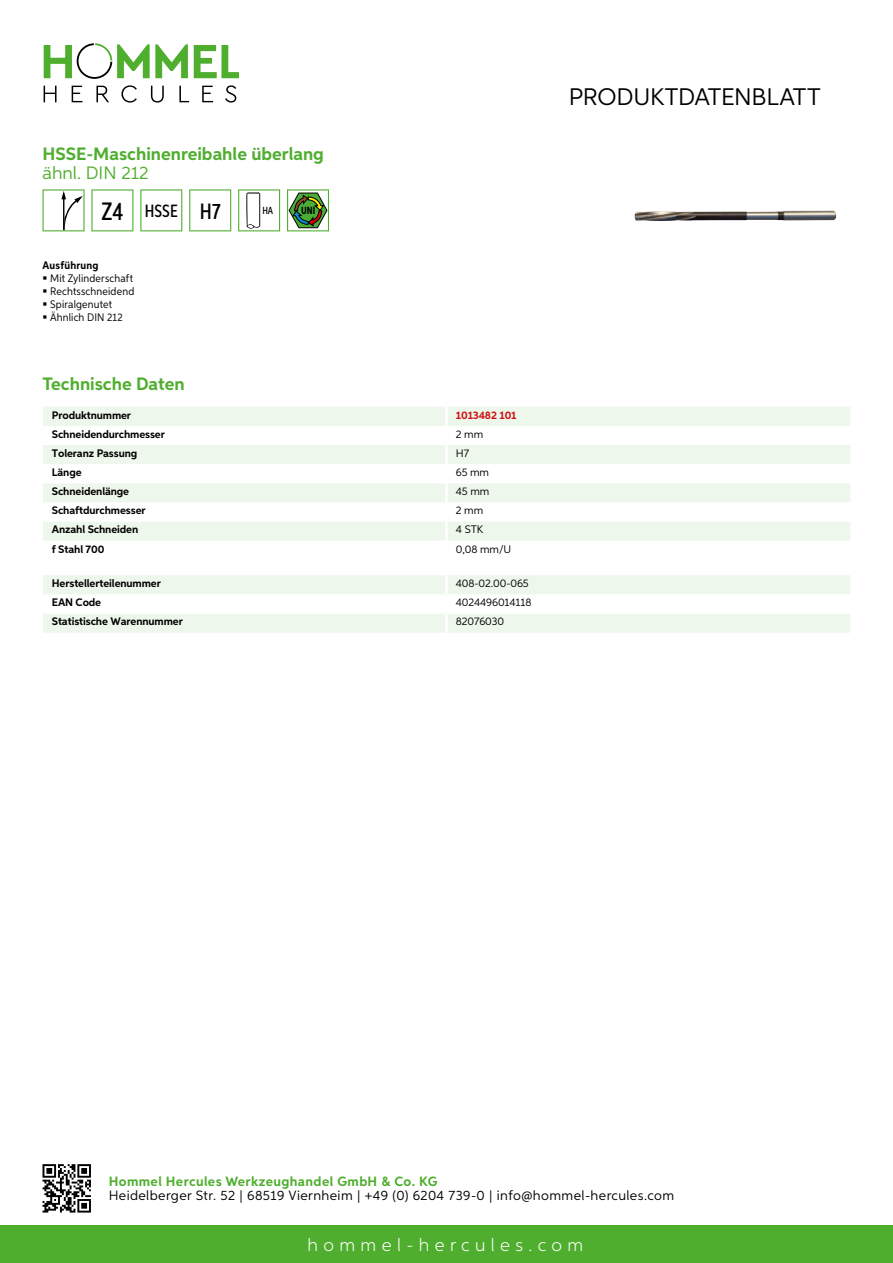
<style>
.page{position:relative;width:893px;height:1263px;background:#fff}
.page>*{position:absolute;margin:0;border:0;box-sizing:border-box;transform-origin:0 0}
.t1{font:24px "Aspira";letter-spacing:-.01em;color:#000}
.t2{font:700 18px "Aspira";color:#50ae2f}
.t3{font:300 18px "Aspira";letter-spacing:.3em;color:#fff}
.t4{font:18px "Aspira";color:#50ae2f}
.t5{font:500 17.85px "Aspira XX Nar";color:#000}
.t6{font:13.5px "Aspira";letter-spacing:.03em;color:#000}
.t7{font:700 13.5px "Aspira";letter-spacing:.03em;color:#50ae2f}
.t8{font:700 10.95px "Aspira";letter-spacing:-.01em;color:#000}
.t9{font:10.95px "Aspira";letter-spacing:-.01em;color:#000}
.t10{font:10.95px/12.8px "Aspira Nar";letter-spacing:.015em;color:#000}
.t11{font:700 10.95px "Aspira";letter-spacing:-.01em;color:#cd1013}
.t12{font:700 10.95px "Aspira Nar";letter-spacing:.02em;color:#000}
.t13{font:700 10.35px "Aspira XX Nar";color:#000}
.t14{font:500 10.35px "Aspira XX Nar";color:#000}
.s1{font-size:25.2px}
.s2{font-size:22.2px}
</style>
<div class="page">
<div style="left:0;top:1226px;width:893px;height:37px;background:#50ae2f"></div>
<svg style="left:43px;top:1164px;width:48px;height:48px"></svg>
<svg style="left:194px;top:45px;width:45px;height:33px"></svg>
<svg style="left:44px;top:43px;width:144px;height:36px"></svg>
<svg style="left:44px;top:86px;width:13px;height:16px"></svg>
<svg style="left:72px;top:86px;width:10px;height:16px"></svg>
<svg style="left:96px;top:86px;width:13px;height:16px"></svg>
<svg style="left:121px;top:85px;width:16px;height:18px"></svg>
<svg style="left:151px;top:86px;width:13px;height:17px"></svg>
<svg style="left:179px;top:86px;width:10px;height:16px"></svg>
<svg style="left:202px;top:86px;width:11px;height:16px"></svg>
<svg style="left:225px;top:85px;width:11px;height:18px"></svg>
<div style="left:43px;top:407px;width:807px;height:19px;background:#eef7eb"></div>
<svg style="left:43px;top:445px;width:807px;height:96px;fill:#eef7eb"></svg>
<hr style="left:445px;top:407px;width:3px;height:19px;background:#fff">
<hr style="left:445px;top:445px;width:3px;height:19px;background:#fff">
<hr style="left:445px;top:464px;width:3px;height:19px;background:#fff">
<hr style="left:445px;top:483px;width:3px;height:19px;background:#fff">
<hr style="left:445px;top:502px;width:3px;height:20px;background:#fff">
<hr style="left:445px;top:522px;width:3px;height:19px;background:#fff">
<svg style="left:43px;top:575px;width:807px;height:58px"></svg>
<hr style="left:445px;top:613px;width:3px;height:20px;background:#fff">
<svg style="left:43px;top:189px;width:42px;height:42px"></svg>
<svg style="left:91px;top:189px;width:42px;height:42px"></svg>
<svg style="left:140px;top:189px;width:42px;height:42px"></svg>
<svg style="left:189px;top:189px;width:42px;height:42px"></svg>
<svg style="left:238px;top:189px;width:42px;height:42px"></svg>
<svg style="left:287px;top:189px;width:42px;height:42px"></svg>
<img style="left:634px;top:210px;width:202px;height:11px">
<h2 class="t2" style="left:43px;top:142px;width:283px">HSSE-Maschinenreibahle überlang</h2>
<h2 class="t4" style="left:43px;top:162px;width:108px">ähnl. DIN 212</h2>
<h3 class="t5" style="left:101px;top:200px;width:121px"><span class="s1">Z4</span> HSSE <span class="s2">H7</span></h3>
<p class="t14" style="left:262px;top:204px;width:12px">HA</p>
<p class="t13" style="left:301px;top:205px;width:16px">UNI</p>
<p class="t12" style="left:43px;top:259px;width:58px">Ausführung</p>
<p class="t10" style="left:50px;top:272px;width:86px">Mit Zylinderschaft<br>Rechtsschneidend<br>Spiralgenutet<br>Ähnlich DIN 212</p>
<h2 class="t2" style="left:43px;top:373px;width:144px">Technische Daten</h2>
<p class="t8" style="left:52px;top:408px;width:81px">Produktnummer</p>
<p class="t11" style="left:456px;top:408px;width:62px">1013482 101</p>
<p class="t8" style="left:52px;top:427px;width:115px">Schneidendurchmesser</p>
<p class="t9" style="left:456px;top:427px;width:29px">2 mm</p>
<p class="t8" style="left:52px;top:446px;width:87px">Toleranz Passung</p>
<p class="t9" style="left:456px;top:446px;width:15px">H7</p>
<p class="t8" style="left:52px;top:466px;width:31px">Länge</p>
<p class="t9" style="left:456px;top:466px;width:35px">65 mm</p>
<p class="t8" style="left:52px;top:485px;width:79px">Schneidenlänge</p>
<p class="t9" style="left:456px;top:485px;width:35px">45 mm</p>
<p class="t8" style="left:52px;top:504px;width:95px">Schaftdurchmesser</p>
<p class="t9" style="left:456px;top:504px;width:29px">2 mm</p>
<p class="t8" style="left:52px;top:523px;width:88px">Anzahl Schneiden</p>
<p class="t9" style="left:456px;top:523px;width:23px">4 STK</p>
<p class="t8" style="left:52px;top:542px;width:54px">f Stahl 700</p>
<p class="t9" style="left:456px;top:542px;width:55px">0,08 mm/U</p>
<p class="t8" style="left:52px;top:577px;width:111px">Herstellerteilenummer</p>
<p class="t9" style="left:456px;top:577px;width:74px">408-02.00-065</p>
<p class="t8" style="left:52px;top:596px;width:51px">EAN Code</p>
<p class="t9" style="left:456px;top:596px;width:77px">4024496014118</p>
<p class="t8" style="left:52px;top:615px;width:132px">Statistische Warennummer</p>
<p class="t9" style="left:456px;top:615px;width:50px">82076030</p>
<h1 class="t1" style="left:569px;top:82px;width:253px">Produktdatenblatt</h1>
<p class="t7" style="left:109px;top:1172px;width:330px">Hommel Hercules Werkzeughandel GmbH &amp; Co. KG</p>
<p class="t6" style="left:109px;top:1187px;width:567px">Heidelberger Str. 52 | 68519 Viernheim | +49 (0) 6204 739-0 | info@hommel-hercules.com</p>
<h2 class="t3" style="left:307px;top:1234px;width:277px">hommel-hercules.com</h2>
</div>
